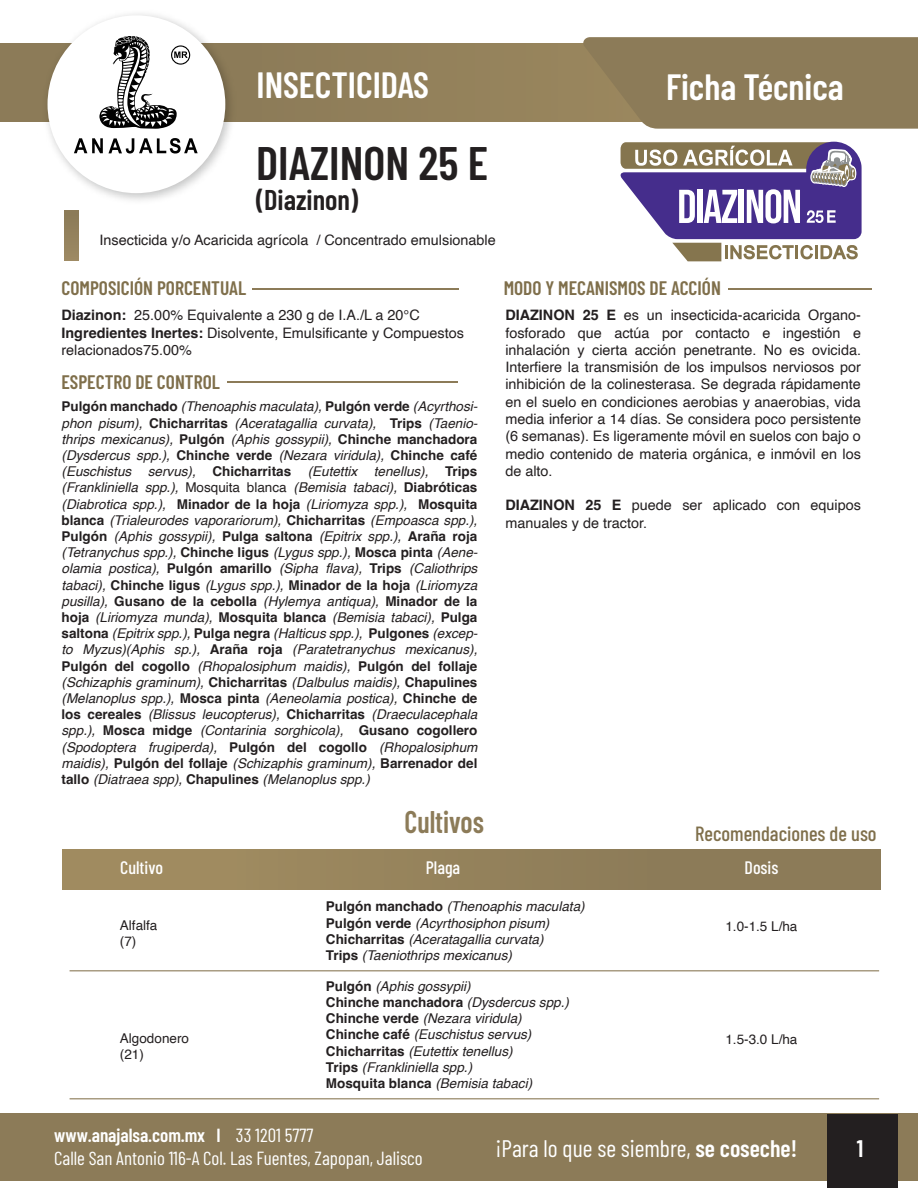
<style>
.page{position:relative;width:918px;height:1188px;background:#fff}
.page>*{position:absolute;margin:0;border:0;box-sizing:border-box;transform-origin:0 0}
.t1{font:600 46.95px "Barlow Condensed";color:#231f20}
.t2{font:600 36.45px "Barlow Condensed";color:#fff}
.t3{font:600 31.2px "Barlow Condensed";color:#8c7b58;scale:.9 1}
.t4{font:600 28.5px "Barlow Condensed";color:#231f20}
.t5{font:23.85px "Barlow Condensed";color:#fff}
.t6{font:600 23.85px "Barlow Condensed";color:#fff}
.t7{font:500 20.55px "Barlow Condensed";color:#7f6f4b}
.t8{font:600 19.5px "Barlow Condensed";color:#7f6f4b}
.t9{font:18.9px/23.4px "Barlow Condensed";color:#fff}
.t10{font:500 18px "Barlow Condensed";color:#fff}
.t11{font:14.4px/17.2px "Helvetica";color:#231f20}
.t12{font:italic 13.5px/16.2px "Helvetica";color:#231f20}
.t13{font:13.5px/16.2px "Helvetica";color:#231f20}
.s1{font-weight:700}
.s2{font-weight:700;font-style:normal}
.s3{font-style:normal}
.s4{font-weight:600}
</style>
<div class="page">
<div style="left:0;top:1113px;width:918px;height:68px;background:#8c7b58"></div>
<div style="left:827px;top:1114px;width:70px;height:74px;background:#231f20"></div>
<div style="left:0;top:44px;width:918px;height:78px;background:#91805a"></div>
<svg style="left:581px;top:37px;width:337px;height:92px"></svg>
<div style="left:63px;top:850px;width:818px;height:39px;background:#94825b"></div>
<div style="left:64px;top:210px;width:14px;height:51px;background:#94825d"></div>
<hr style="left:252px;top:288px;width:207px;height:1px;background:#8c7b58">
<hr style="left:729px;top:288px;width:143px;height:1px;background:#8c7b58">
<hr style="left:70px;top:970px;width:809px;height:1px;background:#8c7b58">
<hr style="left:70px;top:1098px;width:809px;height:1px;background:#8c7b58">
<img style="left:37px;top:13px;width:204px;height:188px">
<div style="left:48px;top:15px;width:177px;height:178px;background:#fff;border-radius:50%"></div>
<svg style="left:74px;top:138px;width:124px;height:16px"></svg>
<svg style="left:99px;top:36px;width:91px;height:93px"></svg>
<svg style="left:620px;top:142px;width:242px;height:119px"></svg>
<hr style="left:227px;top:381px;width:231px;height:1px;background:#8c7b58">
<h2 class="t2" style="left:257px;top:58px;width:174px">INSECTICIDAS</h2>
<h2 class="t2" style="left:666px;top:61px;width:179px">Ficha Técnica</h2>
<h1 class="t1" style="left:256px;top:130px;width:234px">DIAZINON 25 E</h1>
<h3 class="t4" style="left:256px;top:180px;width:103px">(Diazinon)</h3>
<p class="t11" style="left:100px;top:232px;width:398px">Insecticida y/o Acaricida agrícola / Concentrado emulsionable</p>
<h3 class="t8" style="left:62px;top:274px;width:186px">COMPOSICIÓN PORCENTUAL</h3>
<p class="t11" style="left:62px;top:307px;width:404px"><span class="s1">Diazinon:</span> 25.00% Equivalente a 230 g de I.A./L a 20°C<br><span class="s1">Ingredientes Inertes:</span> Disolvente, Emulsificante y Compuestos relacionados75.00%</p>
<h3 class="t8" style="left:62px;top:368px;width:160px">ESPECTRO DE CONTROL</h3>
<p class="t12" style="left:62px;top:399px;width:418px;text-align:justify"><span class="s2">Pulgón manchado</span> (Thenoaphis maculata), <span class="s2">Pulgón verde</span> (Acyrthosi&shy;phon pisum), <span class="s2">Chicharritas</span> (Aceratagallia curvata), <span class="s2">Trips</span> (Taenio&shy;thrips mexicanus), <span class="s2">Pulgón</span> (Aphis gossypii), <span class="s2">Chinche manchadora </span>(Dysdercus spp.), <span class="s2">Chinche verde</span> (Nezara viridula), <span class="s2">Chinche café </span>(Euschistus servus), <span class="s2">Chicharritas</span> (Eutettix tenellus), <span class="s2">Trips </span>(Frankliniella spp.), <span class="s3">Mosquita blanca</span> (Bemisia tabaci), <span class="s2">Diabróticas </span>(Diabrotica spp.), <span class="s2">Minador de la hoja</span> (Liriomyza spp.), <span class="s2">Mosquita blanca</span> (Trialeurodes vaporariorum), <span class="s2">Chicharritas</span> (Empoasca spp.), <span class="s2">Pulgón</span> (Aphis gossypii), <span class="s2">Pulga saltona</span> (Epitrix spp.), <span class="s2">Araña roja </span>(Tetranychus spp.), <span class="s2">Chinche ligus</span> (Lygus spp.), <span class="s2">Mosca pinta</span> (Aene&shy;olamia postica), <span class="s2">Pulgón amarillo</span> (Sipha flava), <span class="s2">Trips</span> (Caliothrips tabaci), <span class="s2">Chinche ligus</span> (Lygus spp.), <span class="s2">Minador de la hoja</span> (Liriomyza pusilla), <span class="s2">Gusano de la cebolla</span> (Hylemya antiqua), <span class="s2">Minador de la hoja</span> (Liriomyza munda), <span class="s2">Mosquita blanca</span> (Bemisia tabaci), <span class="s2">Pulga saltona</span> (Epitrix spp.), <span class="s2">Pulga negra</span> (Halticus spp.), <span class="s2">Pulgones</span> (excep&shy;to Myzus)(Aphis sp.), <span class="s2">Araña roja</span> (Paratetranychus mexicanus), <span class="s2">Pulgón del cogollo</span> (Rhopalosiphum maidis), <span class="s2">Pulgón del follaje </span>(Schizaphis graminum), <span class="s2">Chicharritas</span> (Dalbulus maidis), <span class="s2">Chapulines </span>(Melanoplus spp.), <span class="s2">Mosca pinta</span> (Aeneolamia postica), <span class="s2">Chinche de los cereales</span> (Blissus leucopterus), <span class="s2">Chicharritas</span> (Draeculacephala spp.), <span class="s2">Mosca midge</span> (Contarinia sorghicola), <span class="s2">Gusano cogollero </span>(Spodoptera frugiperda), <span class="s2">Pulgón del cogollo</span> (Rhopalosiphum maidis), <span class="s2">Pulgón del follaje</span> (Schizaphis graminum), <span class="s2">Barrenador del tallo</span> (Diatraea spp), <span class="s2">Chapulines</span> (Melanoplus spp.)</p>
<h3 class="t3" style="left:405px;top:800px;width:90px">Cultivos</h3>
<h3 class="t8" style="left:504px;top:274px;width:219px">MODO Y MECANISMOS DE ACCIÓN</h3>
<p class="t11" style="left:505px;top:307px;width:357px;text-align:justify"><span class="s1">DIAZINON 25 E</span> es un insecticida-acaricida Organo&shy;fosforado que actúa por contacto e ingestión e inhalación y cierta acción penetrante. No es ovicida.<br>Interfiere la transmisión de los impulsos nerviosos por inhibición de la colinesterasa. Se degrada rápidamente en el suelo en condiciones aerobias y anaerobias, vida media inferior a 14 días. Se considera poco persistente (6 semanas). Es ligeramente móvil en suelos con bajo o medio contenido de materia orgánica, e inmóvil en los de alto.</p>
<p class="t11" style="left:505px;top:497px;width:357px"><span class="s1">DIAZINON 25 E</span> puede ser aplicado con equipos manuales y de tractor.</p>
<h3 class="t7" style="left:695px;top:819px;width:183px">Recomendaciones de uso</h3>
<h3 class="t10" style="left:120px;top:855px;width:44px">Cultivo</h3>
<h3 class="t10" style="left:426px;top:855px;width:36px">Plaga</h3>
<h3 class="t10" style="left:745px;top:855px;width:35px">Dosis</h3>
<p class="t13" style="left:120px;top:918px;width:39px">Alfalfa (7)</p>
<p class="t13" style="left:120px;top:1030px;width:71px">Algodonero (21)</p>
<p class="t12" style="left:326px;top:899px;width:260px"><span class="s2">Pulgón manchado</span> (Thenoaphis maculata)<br><span class="s2">Pulgón verde</span> (Acyrthosiphon pisum)<br><span class="s2">Chicharritas</span> (Aceratagallia curvata)<br><span class="s2">Trips</span> (Taeniothrips mexicanus)</p>
<p class="t12" style="left:326px;top:978px;width:245px"><span class="s2">Pulgón</span> (Aphis gossypii)<br><span class="s2">Chinche manchadora</span> (Dysdercus spp.)<br><span class="s2">Chinche verde</span> (Nezara viridula)<br><span class="s2">Chinche café</span> (Euschistus servus)<br><span class="s2">Chicharritas</span> (Eutettix tenellus)<br><span class="s2">Trips</span> (Frankliniella spp.)<br><span class="s2">Mosquita blanca</span> (Bemisia tabaci)</p>
<p class="t13" style="left:725px;top:919px;width:74px">1.0-1.5 L/ha</p>
<p class="t13" style="left:725px;top:1031px;width:74px">1.5-3.0 L/ha</p>
<h3 class="t9" style="left:54px;top:1122px;width:370px"><span class="s4">www.anajalsa.com.mx I</span> 33 1201 5777<br>Calle San Antonio 116-A Col. Las Fuentes, Zapopan, Jalisco</h3>
<h3 class="t5" style="left:496px;top:1131px;width:303px">¡Para lo que se siembre, <span class="s4">se coseche!</span></h3>
<h3 class="t6" style="left:857px;top:1131px;width:8px">1</h3>
</div>
